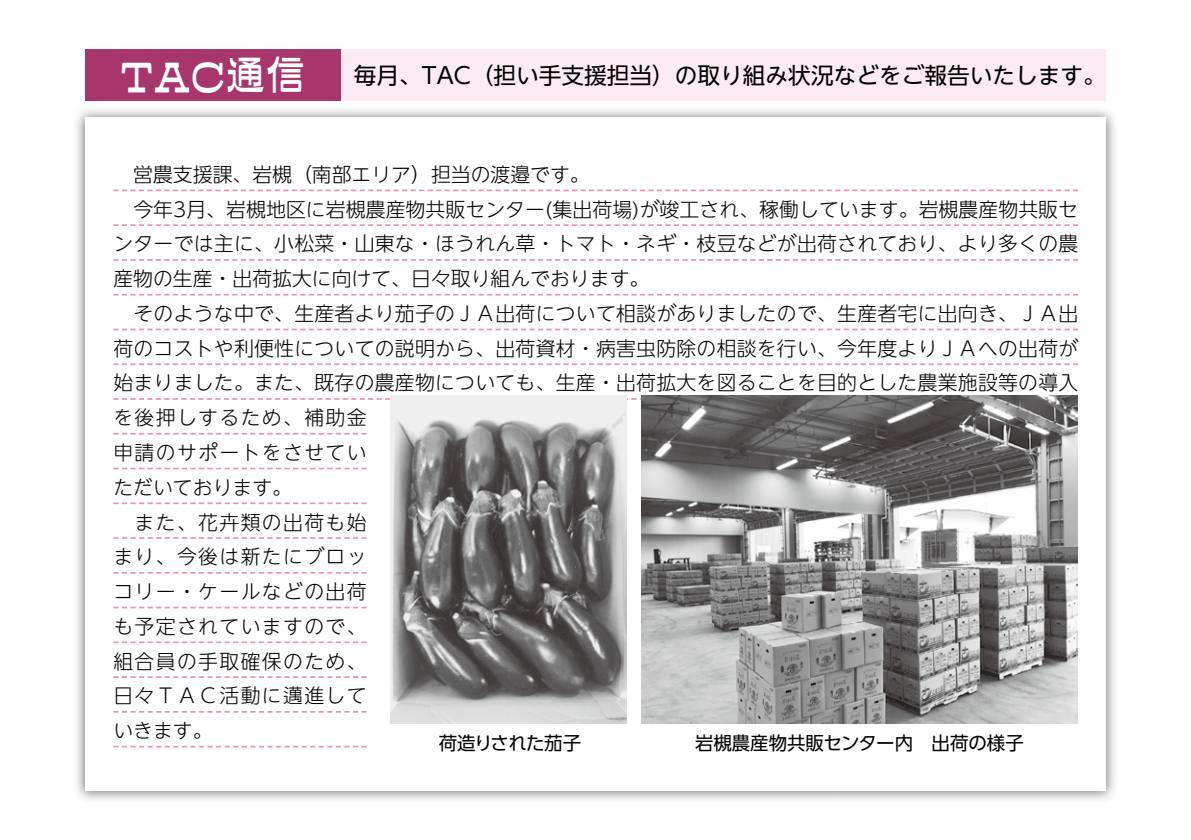
<style>
.page{position:relative;width:1191px;height:840px;background:#fff}
.page>*{position:absolute;margin:0;border:0;box-sizing:border-box;transform-origin:0 0}
.t1{font:48.2px "DF Ga Gei Std W6";color:#fff}
.t2{font:22.6px "UD Shin Go NT Pro";color:#000}
.t3{font:300 19.8px/34.8px "UD Shin Go NT Pro";letter-spacing:.015em;color:#000}
.t4{font:18.4px "UD Shin Go Pro";color:#000}
.t5{font:18.4px "UD Shin Go Pro";letter-spacing:-.03em;color:#000}
.s1{font-size:39.6px}
</style>
<div class="page">
<div style="left:336px;top:50px;width:770px;height:51px;background:#fcebf3"></div>
<div style="left:85px;top:50px;width:255px;height:51px;background:#a7366d"></div>
<img style="left:76px;top:109px;width:763px;height:691px">
<img style="left:839px;top:109px;width:276px;height:691px">
<div style="left:85px;top:118px;width:1021px;height:672px;background:#fff"></div>
<svg style="left:113px;top:189px;width:965px;height:2px"></svg>
<svg style="left:113px;top:224px;width:965px;height:2px"></svg>
<svg style="left:113px;top:259px;width:965px;height:1px"></svg>
<svg style="left:113px;top:294px;width:965px;height:1px"></svg>
<svg style="left:113px;top:328px;width:965px;height:2px"></svg>
<svg style="left:113px;top:363px;width:965px;height:2px"></svg>
<svg style="left:113px;top:398px;width:965px;height:1px"></svg>
<svg style="left:113px;top:432px;width:254px;height:2px"></svg>
<svg style="left:113px;top:467px;width:254px;height:2px"></svg>
<svg style="left:113px;top:502px;width:254px;height:2px"></svg>
<svg style="left:113px;top:537px;width:254px;height:1px"></svg>
<svg style="left:113px;top:572px;width:254px;height:1px"></svg>
<svg style="left:113px;top:606px;width:254px;height:2px"></svg>
<svg style="left:113px;top:641px;width:254px;height:1px"></svg>
<svg style="left:113px;top:676px;width:254px;height:1px"></svg>
<svg style="left:113px;top:711px;width:254px;height:1px"></svg>
<svg style="left:113px;top:745px;width:254px;height:2px"></svg>
<img style="left:391px;top:395px;width:235px;height:328px">
<img style="left:641px;top:395px;width:436px;height:328px">
<h1 class="t1" style="left:120px;top:49px;width:186px">TAC<span class="s1">通信</span></h1>
<p class="t2" style="left:354px;top:57px;width:753px">毎月、TAC（担い手支援担当）の取り組み状況などをご報告いたします。</p>
<p class="t3" style="left:113px;top:156px;width:966px">　営農支援課、岩槻（南部エリア）担当の渡邉です。<br>　今年3月、岩槻地区に岩槻農産物共販センター(集出荷場)が竣工され、稼働しています。岩槻農産物共販センターでは主に、小松菜・山東な・ほうれん草・トマト・ネギ・枝豆などが出荷されており、より多くの農産物の生産・出荷拡大に向けて、日々取り組んでおります。<br>　そのような中で、生産者より茄子のＪＡ出荷について相談がありましたので、生産者宅に出向き、ＪＡ出荷のコストや利便性についての説明から、出荷資材・病害虫防除の相談を行い、今年度よりＪＡへの出荷が始まりました。また、既存の農産物についても、生産・出荷拡大を図ることを目的とした農業施設等の導入を後押しするため、補助金<br>申請のサポートをさせてい<br>ただいております。<br>　また、花卉類の出荷も始<br>まり、今後は新たにブロッ<br>コリー・ケールなどの出荷<br>も予定されていますので、<br>組合員の手取確保のため、<br>日々ＴＡＣ活動に邁進して</p>
<p class="t4" style="left:695px;top:728px;width:330px">岩槻農産物共販センター内　出荷の様子</p>
<p class="t3" style="left:113px;top:712px;width:101px">いきます。</p>
<p class="t5" style="left:439px;top:728px;width:144px">荷造りされた茄子</p>
</div>
